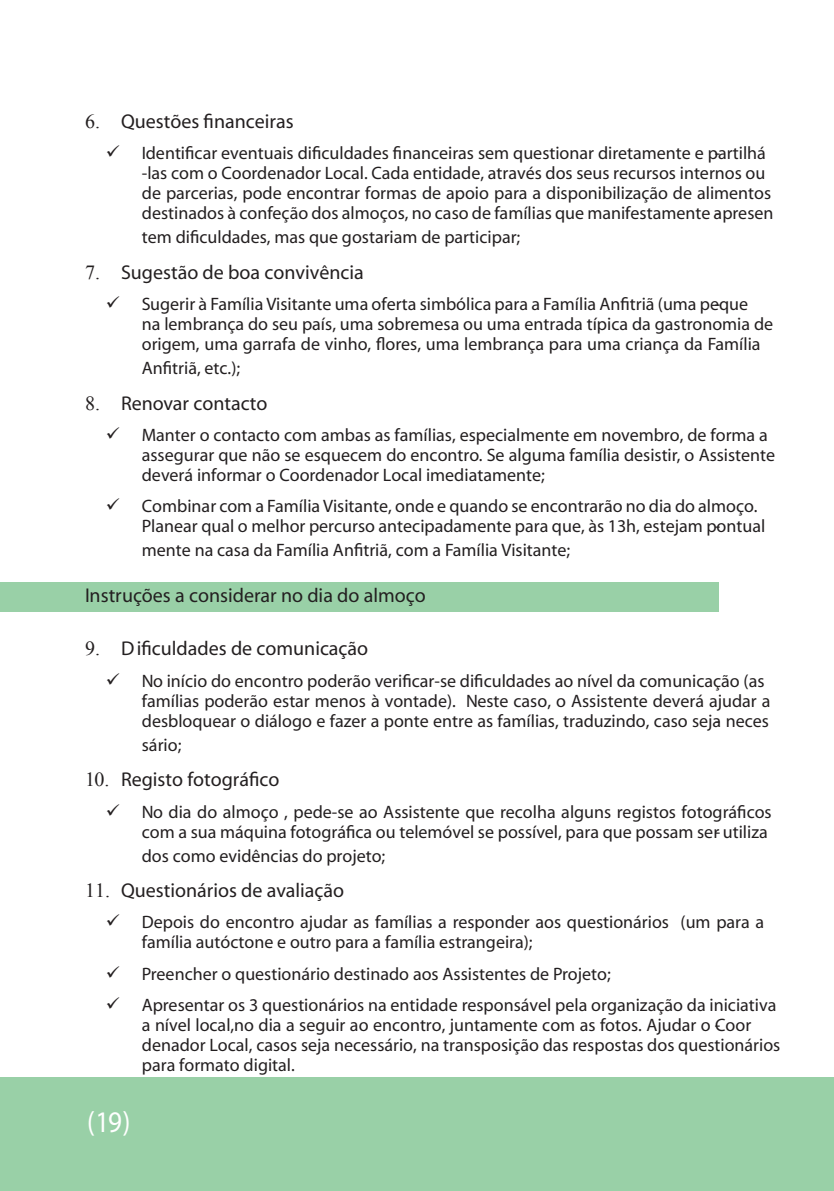
<style>
.page{position:relative;width:834px;height:1191px;background:#fff}
.page>*{position:absolute;margin:0;border:0;box-sizing:border-box;transform-origin:0 0}
.t1{font:30px "News Gothic T Bold";color:#fff;scale:.9 1}
.t2{font:700 20px "Adobe Garamond Pro";color:#231f20}
.t3{font:18px/20px "Adobe Garamond Pro";color:#231f20}
.s1{font-family:"Times New Roman";font-weight:400}
</style>
<div class="page">
<div style="left:0;top:1077px;width:833px;height:114px;background:#99d0a7"></div>
<div style="left:0;top:582px;width:718px;height:29px;background:#99d0a7"></div>
<p class="t2" style="left:85px;top:111px;width:210px"><span class="s1">6.</span> Questões financeiras</p>
<p class="t3" style="left:142px;top:144px;width:633px;text-indent:-36px">✓ Identificar eventuais dificuldades financeiras sem questionar diretamente e pa- rtilhá -las com o Coordenador Local. Cada entidade, através dos seus recursos internos ou de parcerias, pode encontrar formas de apoio para a disponibilização de alimentos destinados à confeção dos almoços, no caso de famílias que manifestamente ap- resen</p>
<p class="t3" style="left:142px;top:228px;width:380px">tem dificuldades, mas que gostariam de participar;</p>
<p class="t2" style="left:85px;top:262px;width:280px"><span class="s1">7.</span> Sugestão de boa convivência</p>
<p class="t3" style="left:106px;top:295px;width:643px">✓ Sugerir à Família Visitante uma oferta simbólica para a Família Anfitriã (uma peque</p>
<p class="t3" style="left:142px;top:295px;width:632px;text-indent:573px">-<br>na lembrança do seu país, uma sobremesa ou uma entrada típica da gastronomia de origem, uma garrafa de vinho, flores, uma lembrança para uma criança da Família</p>
<p class="t3" style="left:142px;top:359px;width:100px">Anfitriã, etc.);</p>
<p class="t2" style="left:85px;top:393px;width:184px"><span class="s1">8.</span> Renovar contacto</p>
<p class="t3" style="left:142px;top:425px;width:634px;text-indent:-36px">✓ Manter o contacto com ambas as famílias, especialmente em novembro, de forma a assegurar que não se esquecem do encontro. Se alguma família desistir, o Assistente deverá informar o Coordenador Local imediatamente;</p>
<p class="t3" style="left:142px;top:497px;width:625px;text-indent:-36px">✓ Combinar com a Família Visitante, onde e quando se encontrarão no dia do almoço.<br>Planear qual o melhor percurso antecipadamente para que, às 13h, estejam pontual</p>
<p class="t3" style="left:714px;top:517px;width:7px">-</p>
<p class="t3" style="left:142px;top:541px;width:430px">mente na casa da Família Anfitriã, com a Família Visitante;</p>
<p class="t2" style="left:85px;top:585px;width:342px">Instruções a considerar no dia do almoço</p>
<p class="t2" style="left:85px;top:639px;width:284px"><span class="s1">9.</span> Dificuldades de comunicação</p>
<p class="t3" style="left:142px;top:671px;width:630px;text-indent:-36px">✓ No início do encontro poderão verificar-se dificuldades ao nível da comunicação (as famílias poderão estar menos à vontade). Neste caso, o Assistente deverá ajudar a desbloquear o diálogo e fazer a ponte entre as famílias, traduzindo, caso seja- neces</p>
<p class="t3" style="left:142px;top:735px;width:41px">sário;</p>
<p class="t2" style="left:85px;top:769px;width:196px"><span class="s1">10.</span> Registo fotográfico</p>
<p class="t3" style="left:106px;top:802px;width:667px;text-align:right">✓ No dia do almoço , pede-se ao Assistente que recolha alguns registos fotográficos com a sua máquina fotográfica ou telemóvel se possível, para que possam ser- utiliza</p>
<p class="t3" style="left:142px;top:846px;width:245px">dos como evidências do projeto;</p>
<p class="t2" style="left:85px;top:880px;width:260px"><span class="s1">11.</span> Questionários de avaliação</p>
<p class="t3" style="left:142px;top:913px;width:623px;text-indent:-36px">✓ Depois do encontro ajudar as famílias a responder aos questionários (um para a família autóctone e outro para a família estrangeira);</p>
<p class="t3" style="left:106px;top:964px;width:506px">✓ Preencher o questionário destinado aos Assistentes de Projeto;</p>
<p class="t3" style="left:142px;top:995px;width:640px;text-indent:-36px">✓ Apresentar os 3 questionários na entidade responsável pela organização da iniciativa a nível local,no dia a seguir ao encontro, juntamente com as fotos. Ajudar o -Coor denador Local, casos seja necessário, na transposição das respostas dos questionários para formato digital.</p>
<h1 class="t1" style="left:87px;top:1107px;width:50px">(19)</h1>
</div>
